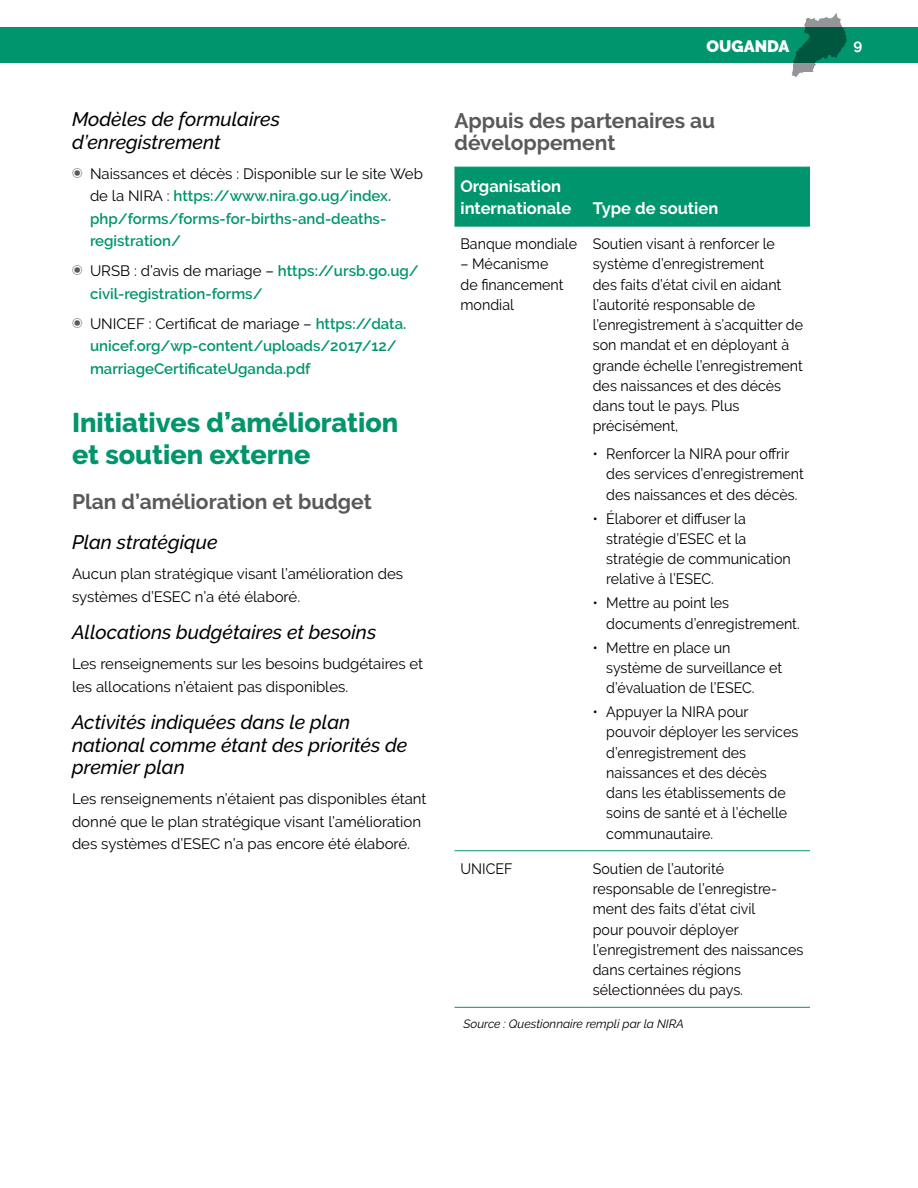
<style>
.page{position:relative;width:918px;height:1188px;background:#fff}
.page>*{position:absolute;margin:0;border:0;box-sizing:border-box;transform-origin:0 0}
.t1{font:800 27px/31.5px "Raleway";color:#00956d}
.t2{font:700 21px/22.5px "Raleway";color:#58595b}
.t3{font:italic 500 19.5px/22.5px "Raleway";color:#000}
.T1{font:700 16.5px/22.5px "Raleway";color:#fff}
.t4{font:900 16.5px "Raleway";color:#fff}
.T2{font:15px/20.2px "Raleway";color:#000;scale:.95 1}
.t5{font:600 15px/22.5px "Raleway";color:#00956d}
.P_less_space_b4{font:15px/22.5px "Raleway";color:#000}
.t6{font:700 15px "Raleway";color:#fff}
.source{font:italic 12px "Raleway";color:#000}
.s1{font-family:"Carta";font-weight:400;color:#58595b}
.s2{font-weight:400;color:#000}
</style>
<div class="page">
<svg style="left:792px;top:13px;width:50px;height:65px"></svg>
<div style="left:0;top:27px;width:918px;height:36px;background:#00956d"></div>
<div style="left:454px;top:168px;width:356px;height:58px;background:#00956d"></div>
<hr style="left:454px;top:850px;width:133px;height:1px;background:#00956d">
<hr style="left:587px;top:850px;width:223px;height:1px;background:#00956d">
<hr style="left:454px;top:167px;width:133px;height:1px;background:#00956d">
<hr style="left:587px;top:167px;width:223px;height:1px;background:#00956d">
<hr style="left:454px;top:226px;width:133px;height:1px;background:#00956d">
<hr style="left:587px;top:226px;width:223px;height:1px;background:#00956d">
<hr style="left:454px;top:1007px;width:133px;height:1px;background:#00956d">
<hr style="left:587px;top:1007px;width:223px;height:1px;background:#00956d">
<h4 class="t3" style="left:72px;top:108px;width:210px">Modèles de formulaires d’enregistrement</h4>
<p class="t5" style="left:90px;top:162px;width:334px;text-indent:-18px"><span class="s1">T</span> <span class="s2">Naissances et décès : Disponible sur le site Web de la NIRA :</span> https://www.nira.go.ug/index. php/forms/forms-for-births-and-deaths&shy;registration/</p>
<p class="t5" style="left:90px;top:260px;width:330px;text-indent:-18px"><span class="s1">T</span> <span class="s2">URSB : d’avis de mariage –</span> https://ursb.go.ug/ civil-registration-forms/</p>
<p class="t5" style="left:90px;top:312px;width:318px;text-indent:-18px"><span class="s1">T</span> <span class="s2">UNICEF : Certificat de mariage –</span> https://data. unicef.org/wp-content/uploads/2017/12/ marriageCertificateUganda.pdf</p>
<h2 class="t1" style="left:72px;top:407px;width:328px">Initiatives d’amélioration et soutien externe</h2>
<h3 class="t2" style="left:72px;top:490px;width:301px">Plan d’amélioration et budget</h3>
<h4 class="t3" style="left:72px;top:531px;width:147px">Plan stratégique</h4>
<p class="P_less_space_b4" style="left:72px;top:563px;width:333px">Aucun plan stratégique visant l’amélioration des systèmes d’ESEC n’a été élaboré.</p>
<h4 class="t3" style="left:72px;top:621px;width:306px">Allocations budgétaires et besoins</h4>
<p class="P_less_space_b4" style="left:72px;top:653px;width:353px">Les renseignements sur les besoins budgétaires et les allocations n’étaient pas disponibles.</p>
<h4 class="t3" style="left:72px;top:711px;width:337px">Activités indiquées dans le plan national comme étant des priorités de premier plan</h4>
<p class="P_less_space_b4" style="left:72px;top:788px;width:356px">Les renseignements n’étaient pas disponibles étant donné que le plan stratégique visant l’amélioration des systèmes d’ESEC n’a pas encore été élaboré.</p>
<p class="t4" style="left:707px;top:36px;width:84px">OUGANDA</p>
<p class="t6" style="left:853px;top:36px;width:10px">9</p>
<h3 class="t2" style="left:454px;top:109px;width:262px">Appuis des partenaires au développement</h3>
<p class="T1" style="left:460px;top:175px;width:112px">Organisation internationale</p>
<p class="T1" style="left:593px;top:197px;width:127px">Type de soutien</p>
<p class="T2" style="left:460px;top:234px;width:124px">Banque mondiale</p>
<p class="T2" style="left:460px;top:254px;width:110px">– Mécanisme de financement mondial</p>
<p class="T2" style="left:593px;top:234px;width:223px">Soutien visant à renforcer le système d’enregistrement<br>des faits d’état civil en aidant l’autorité responsable de l’enregistrement à s’acquitter de son mandat et en déployant à grande échelle l’enregistrement des naissances et des décès dans tout le pays. Plus précisément,</p>
<p class="T2" style="left:606px;top:444px;width:209px;text-indent:-14px">• Renforcer la NIRA pour offrir des services d’enregistrement des naissances et des décès.</p>
<p class="T2" style="left:606px;top:508px;width:196px;text-indent:-14px">• Élaborer et diffuser la stratégie d’ESEC et la stratégie de communication relative à l’ESEC.</p>
<p class="T2" style="left:606px;top:593px;width:205px;text-indent:-14px">• Mettre au point les documents d’enregistrement.</p>
<p class="T2" style="left:606px;top:637px;width:187px;text-indent:-14px">• Mettre en place un système de surveillance et d’évaluation de l’ESEC.</p>
<p class="T2" style="left:606px;top:702px;width:204px;text-indent:-14px">• Appuyer la NIRA pour pouvoir déployer les services d’enregistrement des naissances et des décès dans les établissements de soins de santé et à l’échelle communautaire.</p>
<p class="T2" style="left:460px;top:858px;width:56px">UNICEF</p>
<p class="T2" style="left:593px;top:858px;width:223px">Soutien de l’autorité responsable de l’enregistre&shy;ment des faits d’état civil<br>pour pouvoir déployer l’enregistrement des naissances dans certaines régions sélectionnées du pays.</p>
<p class="source" style="left:463px;top:1016px;width:222px">Source : Questionnaire rempli par la NIRA</p>
</div>
